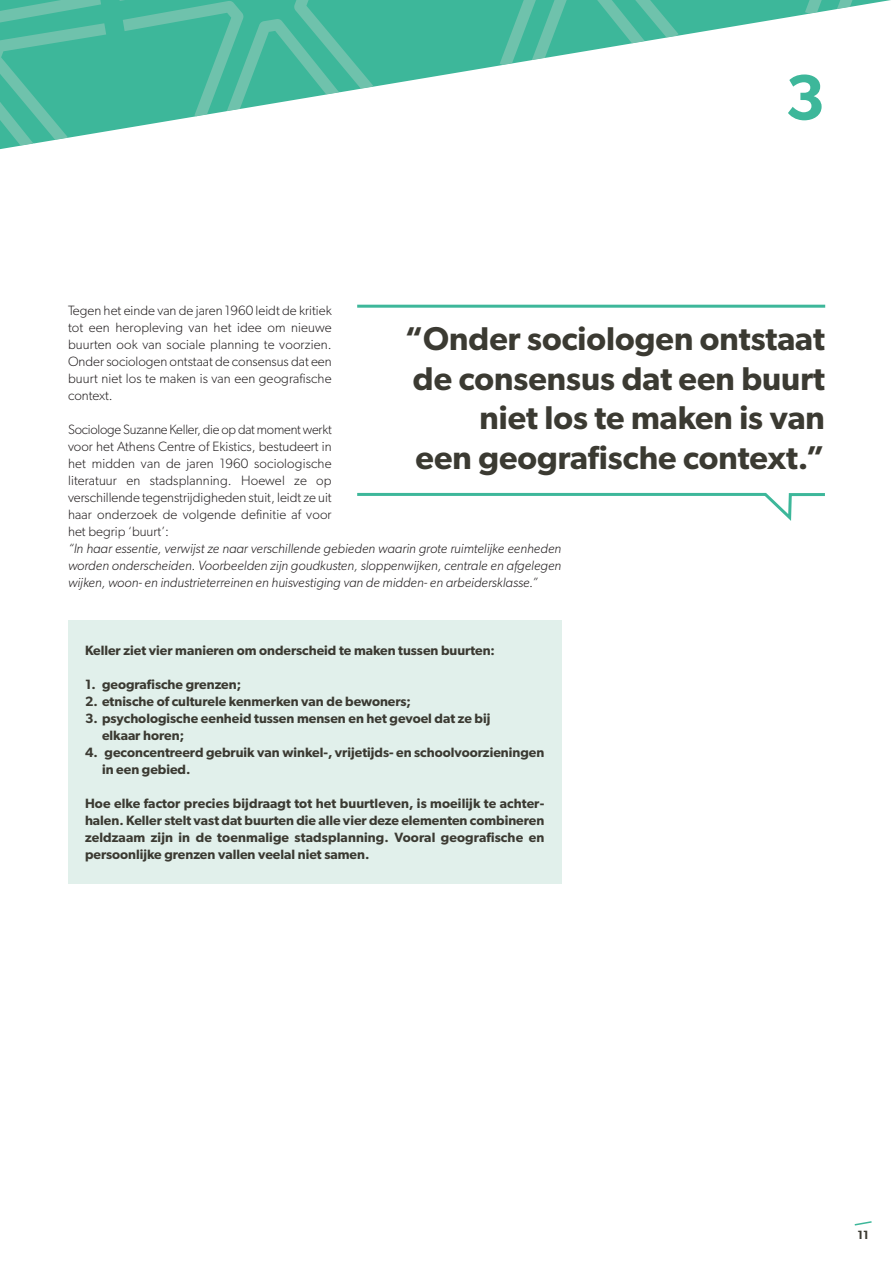
<style>
.page{position:relative;width:893px;height:1263px;background:#fff}
.page>*{position:absolute;margin:0;border:0;box-sizing:border-box;transform-origin:0 0}
.t1{font:600 64.5px "Gibson";color:#3db79a}
.t2{font:600 33px/39.6px "Gibson";color:#3b3a32;text-align:right}
.t3{font:600 13.5px/17px "Gibson";color:#3b3a32}
.t4{font:300 13.5px/17px "Gibson";letter-spacing:.01em;color:#231f20;text-align:justify}
.t5{font:italic 300 13.5px/17px "Gibson";color:#231f20;text-align:justify}
.t6{font:600 12px "Gibson";color:#3b3a32}
</style>
<div class="page">
<svg style="left:106px;top:0;width:630px;height:132px"></svg>
<svg style="left:0;top:0;width:106px;height:150px;background:#55bea4"></svg>
<svg style="left:118px;top:0;width:293px;height:130px"></svg>
<svg style="left:423px;top:0;width:294px;height:78px"></svg>
<svg style="left:728px;top:0;width:163px;height:26px"></svg>
<svg style="left:854px;top:1221px;width:18px;height:5px"></svg>
<div style="left:68px;top:621px;width:493px;height:263px;background:#e1f0eb"></div>
<svg style="left:357px;top:492px;width:468px;height:29px"></svg>
<hr style="left:357px;top:305px;width:468px;height:3px;background:#3db79a">
<h1 class="t1" style="left:785px;top:75px;width:42px">3</h1>
<p class="t4" style="left:68px;top:303px;width:265px">Tegen het einde van de jaren 1960 leidt de kritiek tot een heropleving van het idee om nieuwe buurten ook van sociale planning te voorzien.<br>Onder sociologen ontstaat de consensus dat een buurt niet los te maken is van een geografische context.</p>
<p class="t4" style="left:68px;top:422px;width:265px">Sociologe Suzanne Keller, die op dat moment werkt voor het Athens Centre of Ekistics, bestudeert in het midden van de jaren 1960 sociologische literatuur en stadsplanning. Hoewel ze op verschillende tegenstrijdigheden stuit, leidt ze uit haar onderzoek de volgende definitie af voor het begrip ‘buurt’:</p>
<p class="t5" style="left:68px;top:541px;width:495px">“In haar essentie, verwijst ze naar verschillende gebieden waarin grote ruimtelijke eenheden worden onderscheiden. Voorbeelden zijn goudkusten, sloppenwijken, centrale en afgelegen wijken, woon- en industrieterreinen en huisvestiging van de midden- en arbeidersklasse.”</p>
<h2 class="t2" style="left:404px;top:322px;width:422px">“Onder sociologen ontstaat de consensus dat een buurt niet los te maken is van<br>een geografische context.”</h2>
<p class="t3" style="left:85px;top:643px;width:411px">Keller ziet vier manieren om onderscheid te maken tussen buurten:</p>
<p class="t3" style="left:85px;top:677px;width:158px">1. geografische grenzen;</p>
<p class="t3" style="left:85px;top:694px;width:327px">2. etnische of culturele kenmerken van de bewoners;</p>
<p class="t3" style="left:102px;top:711px;width:390px;text-indent:-17px">3. psychologische eenheid tussen mensen en het gevoel dat ze bij elkaar horen;</p>
<p class="t3" style="left:102px;top:745px;width:444px;text-indent:-17px">4. geconcentreerd gebruik van winkel-, vrijetijds- en schoolvoorzieningen in een gebied.</p>
<p class="t3" style="left:85px;top:796px;width:461px;text-align:justify">Hoe elke factor precies bijdraagt tot het buurtleven, is moeilijk te achter&shy;halen. Keller stelt vast dat buurten die alle vier deze elementen combineren zeldzaam zijn in de toenmalige stadsplanning. Vooral geografische en persoonlijke grenzen vallen veelal niet samen.</p>
<p class="t6" style="left:858px;top:1230px;width:13px">11</p>
</div>
